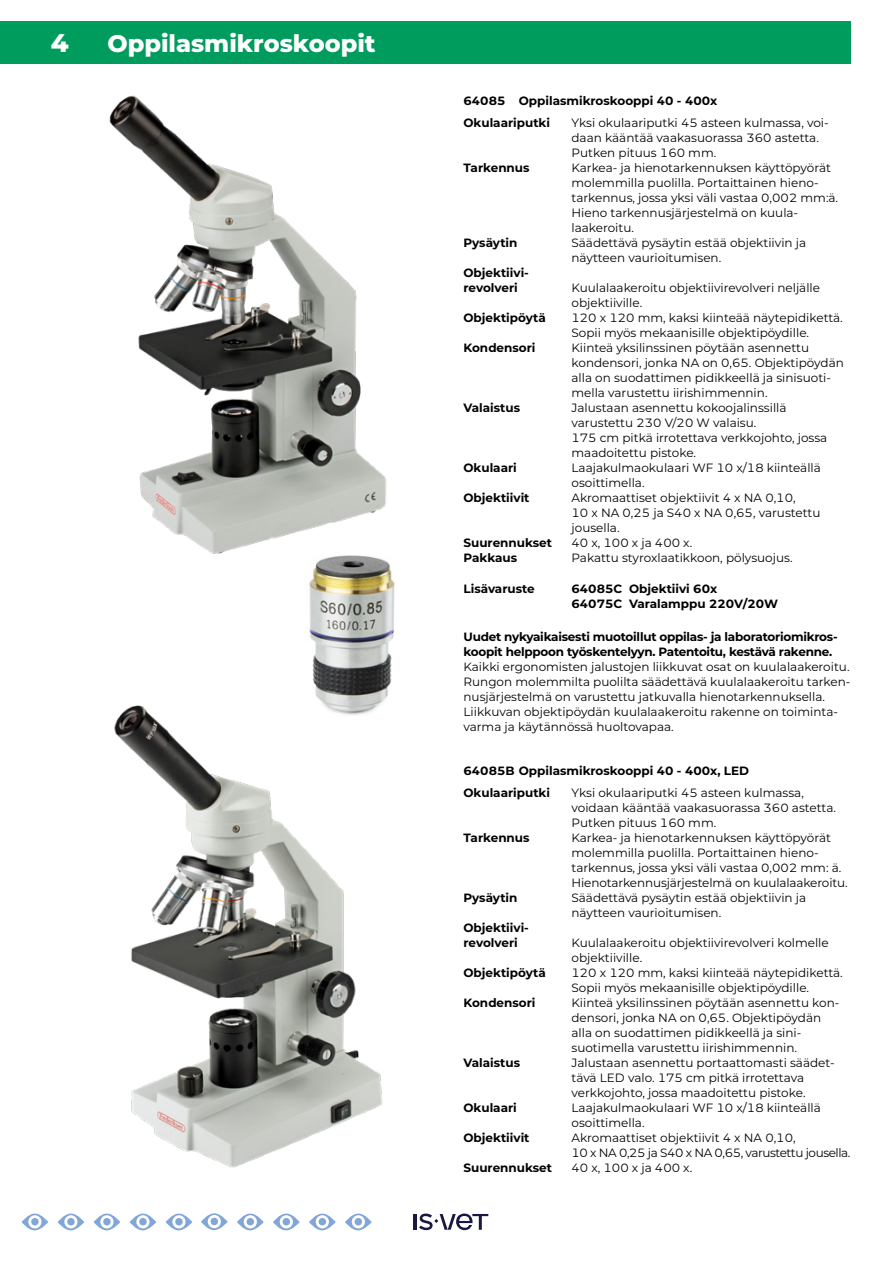
<style>
.page{position:relative;width:893px;height:1263px;background:#fff}
.page>*{position:absolute;margin:0;border:0;box-sizing:border-box;transform-origin:0 0}
.t1{font:800 25.5px "Montserrat";color:#fff}
.OTSIKKONAUHA{font:800 24px "Montserrat";color:#fff}
.VÄLIOTSIKKO_2{font:12px/15px "Montserrat";color:#000}
.VÄLIOTSIKKO_2-2{font:700 12px "Montserrat";color:#000}
.VÄLIOTSIKKO_2-3{font:700 12px/15px "Montserrat";letter-spacing:-.02em;color:#000}
.VÄLIOTSIKKO_2-4{font:12px "Montserrat";letter-spacing:-.035em;color:#000}
</style>
<div class="page">
<div style="left:0;top:21px;width:850px;height:43px;background:#009c5e"></div>
<svg style="left:22px;top:1213px;width:26px;height:17px"></svg>
<svg style="left:58px;top:1213px;width:26px;height:17px"></svg>
<svg style="left:94px;top:1213px;width:26px;height:17px"></svg>
<svg style="left:130px;top:1213px;width:26px;height:17px"></svg>
<svg style="left:166px;top:1213px;width:26px;height:17px"></svg>
<svg style="left:237px;top:1213px;width:27px;height:17px"></svg>
<svg style="left:201px;top:1213px;width:27px;height:17px"></svg>
<svg style="left:273px;top:1213px;width:27px;height:17px"></svg>
<svg style="left:309px;top:1213px;width:27px;height:17px"></svg>
<svg style="left:345px;top:1213px;width:27px;height:17px"></svg>
<img style="left:114px;top:705px;width:269px;height:463px">
<img style="left:109px;top:95px;width:278px;height:459px">
<img style="left:299px;top:550px;width:96px;height:170px">
<hr style="left:413px;top:1214px;width:3px;height:16px;background:#1a1745">
<svg style="left:419px;top:1213px;width:69px;height:17px"></svg>
<h1 class="t1" style="left:51px;top:24px;width:19px">4</h1>
<p class="OTSIKKONAUHA" style="left:107px;top:25px;width:270px">Oppilasmikroskoopit</p>
<p class="VÄLIOTSIKKO_2-2" style="left:463px;top:92px;width:255px">64085 Oppilasmikroskooppi 40 - 400x</p>
<p class="VÄLIOTSIKKO_2-2" style="left:463px;top:114px;width:88px">Okulaariputki</p>
<p class="VÄLIOTSIKKO_2" style="left:571px;top:115px;width:259px">Yksi okulaariputki 45 asteen kulmassa, voi-</p>
<p class="VÄLIOTSIKKO_2" style="left:571px;top:130px;width:249px">daan kääntää vaakasuorassa 360 astetta.</p>
<p class="VÄLIOTSIKKO_2" style="left:571px;top:145px;width:146px">Putken pituus 160 mm.</p>
<p class="VÄLIOTSIKKO_2-2" style="left:463px;top:159px;width:68px">Tarkennus</p>
<p class="VÄLIOTSIKKO_2" style="left:571px;top:160px;width:261px">Karkea- ja hienotarkennuksen käyttöpyörät</p>
<p class="VÄLIOTSIKKO_2" style="left:571px;top:175px;width:249px">molemmilla puolilla. Portaittainen hieno-</p>
<p class="VÄLIOTSIKKO_2" style="left:571px;top:190px;width:268px">tarkennus, jossa yksi väli vastaa 0,002 mm:ä.</p>
<p class="VÄLIOTSIKKO_2" style="left:571px;top:205px;width:228px">Hieno tarkennusjärjestelmä on kuula-</p>
<p class="VÄLIOTSIKKO_2" style="left:571px;top:220px;width:64px">laakeroitu.</p>
<p class="VÄLIOTSIKKO_2-2" style="left:463px;top:234px;width:55px">Pysäytin</p>
<p class="VÄLIOTSIKKO_2" style="left:571px;top:235px;width:236px">Säädettävä pysäytin estää objektiivin ja</p>
<p class="VÄLIOTSIKKO_2" style="left:571px;top:250px;width:151px">näytteen vaurioitumisen.</p>
<p class="VÄLIOTSIKKO_2-2" style="left:463px;top:264px;width:67px">Objektiivi-</p>
<p class="VÄLIOTSIKKO_2-2" style="left:463px;top:279px;width:56px">revolveri</p>
<p class="VÄLIOTSIKKO_2" style="left:571px;top:280px;width:250px">Kuulalaakeroitu objektiivirevolveri neljälle</p>
<p class="VÄLIOTSIKKO_2" style="left:571px;top:295px;width:72px">objektiiville.</p>
<p class="VÄLIOTSIKKO_2-2" style="left:463px;top:309px;width:84px">Objektipöytä</p>
<p class="VÄLIOTSIKKO_2" style="left:571px;top:310px;width:273px">120 x 120 mm, kaksi kiinteää näytepidikettä.</p>
<p class="VÄLIOTSIKKO_2" style="left:571px;top:325px;width:239px">Sopii myös mekaanisille objektipöydille.</p>
<p class="VÄLIOTSIKKO_2-2" style="left:463px;top:339px;width:73px">Kondensori</p>
<p class="VÄLIOTSIKKO_2" style="left:571px;top:340px;width:239px">Kiinteä yksilinssinen pöytään asennettu</p>
<p class="VÄLIOTSIKKO_2" style="left:571px;top:355px;width:274px">kondensori, jonka NA on 0,65. Objektipöydän</p>
<p class="VÄLIOTSIKKO_2" style="left:571px;top:370px;width:261px">alla on suodattimen pidikkeellä ja sinisuoti-</p>
<p class="VÄLIOTSIKKO_2" style="left:571px;top:385px;width:198px">mella varustettu iirishimmennin.</p>
<p class="VÄLIOTSIKKO_2-2" style="left:463px;top:399px;width:58px">Valaistus</p>
<p class="VÄLIOTSIKKO_2" style="left:571px;top:400px;width:217px">Jalustaan asennettu kokoojalinssillä</p>
<p class="VÄLIOTSIKKO_2" style="left:571px;top:415px;width:186px">varustettu 230 V/20 W valaisu.</p>
<p class="VÄLIOTSIKKO_2" style="left:571px;top:430px;width:257px">175 cm pitkä irrotettava verkkojohto, jossa</p>
<p class="VÄLIOTSIKKO_2" style="left:571px;top:445px;width:126px">maadoitettu pistoke.</p>
<p class="VÄLIOTSIKKO_2-2" style="left:463px;top:459px;width:55px">Okulaari</p>
<p class="VÄLIOTSIKKO_2" style="left:571px;top:460px;width:251px">Laajakulmaokulaari WF 10 x/18 kiinteällä</p>
<p class="VÄLIOTSIKKO_2" style="left:571px;top:475px;width:75px">osoittimella.</p>
<p class="VÄLIOTSIKKO_2-2" style="left:463px;top:489px;width:68px">Objektiivit</p>
<p class="VÄLIOTSIKKO_2" style="left:571px;top:490px;width:226px">Akromaattiset objektiivit 4 x NA 0,10,</p>
<p class="VÄLIOTSIKKO_2" style="left:571px;top:505px;width:250px">10 x NA 0,25 ja S40 x NA 0,65, varustettu</p>
<p class="VÄLIOTSIKKO_2" style="left:571px;top:520px;width:50px">jousella.</p>
<p class="VÄLIOTSIKKO_2-2" style="left:463px;top:534px;width:90px">Suurennukset</p>
<p class="VÄLIOTSIKKO_2" style="left:571px;top:535px;width:122px">40 x, 100 x ja 400 x.</p>
<p class="VÄLIOTSIKKO_2-2" style="left:463px;top:549px;width:55px">Pakkaus</p>
<p class="VÄLIOTSIKKO_2" style="left:571px;top:550px;width:223px">Pakattu styroxlaatikkoon, pölysuojus.</p>
<p class="VÄLIOTSIKKO_2-2" style="left:463px;top:580px;width:73px">Lisävaruste</p>
<p class="VÄLIOTSIKKO_2-2" style="left:571px;top:580px;width:147px">64085C Objektiivi 60x</p>
<p class="VÄLIOTSIKKO_2-2" style="left:571px;top:595px;width:208px">64075C Varalamppu 220V/20W</p>
<p class="VÄLIOTSIKKO_2-3" style="left:463px;top:628px;width:376px">Uudet nykyaikaisesti muotoillut oppilas- ja laboratoriomikros&shy;koopit helppoon työskentelyyn. Patentoitu, kestävä rakenne.</p>
<p class="VÄLIOTSIKKO_2" style="left:463px;top:658px;width:388px">Kaikki ergonomisten jalustojen liikkuvat osat on kuulalaakeroitu.<br>Rungon molemmilta puolilta säädettävä kuulalaakeroitu tarken&shy;nusjärjestelmä on varustettu jatkuvalla hienotarkennuksella.<br>Liikkuvan objektipöydän kuulalaakeroitu rakenne on toiminta&shy;varma ja käytännössä huoltovapaa.</p>
<p class="VÄLIOTSIKKO_2-2" style="left:463px;top:762px;width:287px">64085B Oppilasmikroskooppi 40 - 400x, LED</p>
<p class="VÄLIOTSIKKO_2-2" style="left:463px;top:784px;width:88px">Okulaariputki</p>
<p class="VÄLIOTSIKKO_2" style="left:571px;top:785px;width:234px">Yksi okulaariputki 45 asteen kulmassa,</p>
<p class="VÄLIOTSIKKO_2" style="left:571px;top:800px;width:266px">voidaan kääntää vaakasuorassa 360 astetta.</p>
<p class="VÄLIOTSIKKO_2" style="left:571px;top:815px;width:146px">Putken pituus 160 mm.</p>
<p class="VÄLIOTSIKKO_2-2" style="left:463px;top:829px;width:68px">Tarkennus</p>
<p class="VÄLIOTSIKKO_2" style="left:571px;top:830px;width:261px">Karkea- ja hienotarkennuksen käyttöpyörät</p>
<p class="VÄLIOTSIKKO_2" style="left:571px;top:845px;width:249px">molemmilla puolilla. Portaittainen hieno-</p>
<p class="VÄLIOTSIKKO_2" style="left:571px;top:860px;width:271px">tarkennus, jossa yksi väli vastaa 0,002 mm: ä.</p>
<p class="VÄLIOTSIKKO_2" style="left:571px;top:875px;width:278px">Hienotarkennusjärjestelmä on kuulalaakeroitu.</p>
<p class="VÄLIOTSIKKO_2-2" style="left:463px;top:889px;width:55px">Pysäytin</p>
<p class="VÄLIOTSIKKO_2" style="left:571px;top:890px;width:236px">Säädettävä pysäytin estää objektiivin ja</p>
<p class="VÄLIOTSIKKO_2" style="left:571px;top:905px;width:151px">näytteen vaurioitumisen.</p>
<p class="VÄLIOTSIKKO_2-2" style="left:463px;top:919px;width:67px">Objektiivi-</p>
<p class="VÄLIOTSIKKO_2-2" style="left:463px;top:934px;width:56px">revolveri</p>
<p class="VÄLIOTSIKKO_2" style="left:571px;top:935px;width:259px">Kuulalaakeroitu objektiivirevolveri kolmelle</p>
<p class="VÄLIOTSIKKO_2" style="left:571px;top:950px;width:72px">objektiiville.</p>
<p class="VÄLIOTSIKKO_2-2" style="left:463px;top:964px;width:84px">Objektipöytä</p>
<p class="VÄLIOTSIKKO_2" style="left:571px;top:965px;width:273px">120 x 120 mm, kaksi kiinteää näytepidikettä.</p>
<p class="VÄLIOTSIKKO_2" style="left:571px;top:980px;width:239px">Sopii myös mekaanisille objektipöydille.</p>
<p class="VÄLIOTSIKKO_2-2" style="left:463px;top:994px;width:73px">Kondensori</p>
<p class="VÄLIOTSIKKO_2" style="left:571px;top:995px;width:269px">Kiinteä yksilinssinen pöytään asennettu kon-</p>
<p class="VÄLIOTSIKKO_2" style="left:571px;top:1010px;width:251px">densori, jonka NA on 0,65. Objektipöydän</p>
<p class="VÄLIOTSIKKO_2" style="left:571px;top:1025px;width:231px">alla on suodattimen pidikkeellä ja sini-</p>
<p class="VÄLIOTSIKKO_2" style="left:571px;top:1040px;width:227px">suotimella varustettu iirishimmennin.</p>
<p class="VÄLIOTSIKKO_2-2" style="left:463px;top:1054px;width:58px">Valaistus</p>
<p class="VÄLIOTSIKKO_2" style="left:571px;top:1055px;width:265px">Jalustaan asennettu portaattomasti säädet-</p>
<p class="VÄLIOTSIKKO_2" style="left:571px;top:1070px;width:234px">tävä LED valo. 175 cm pitkä irrotettava</p>
<p class="VÄLIOTSIKKO_2" style="left:571px;top:1085px;width:236px">verkkojohto, jossa maadoitettu pistoke.</p>
<p class="VÄLIOTSIKKO_2-2" style="left:463px;top:1099px;width:55px">Okulaari</p>
<p class="VÄLIOTSIKKO_2" style="left:571px;top:1100px;width:251px">Laajakulmaokulaari WF 10 x/18 kiinteällä</p>
<p class="VÄLIOTSIKKO_2" style="left:571px;top:1115px;width:75px">osoittimella.</p>
<p class="VÄLIOTSIKKO_2-2" style="left:463px;top:1129px;width:68px">Objektiivit</p>
<p class="VÄLIOTSIKKO_2" style="left:571px;top:1130px;width:226px">Akromaattiset objektiivit 4 x NA 0,10,</p>
<p class="VÄLIOTSIKKO_2-4" style="left:571px;top:1144px;width:280px">10 x NA 0,25 ja S40 x NA 0,65, varustettu jousella.</p>
<p class="VÄLIOTSIKKO_2-2" style="left:463px;top:1159px;width:90px">Suurennukset</p>
<p class="VÄLIOTSIKKO_2" style="left:571px;top:1160px;width:122px">40 x, 100 x ja 400 x.</p>
</div>
